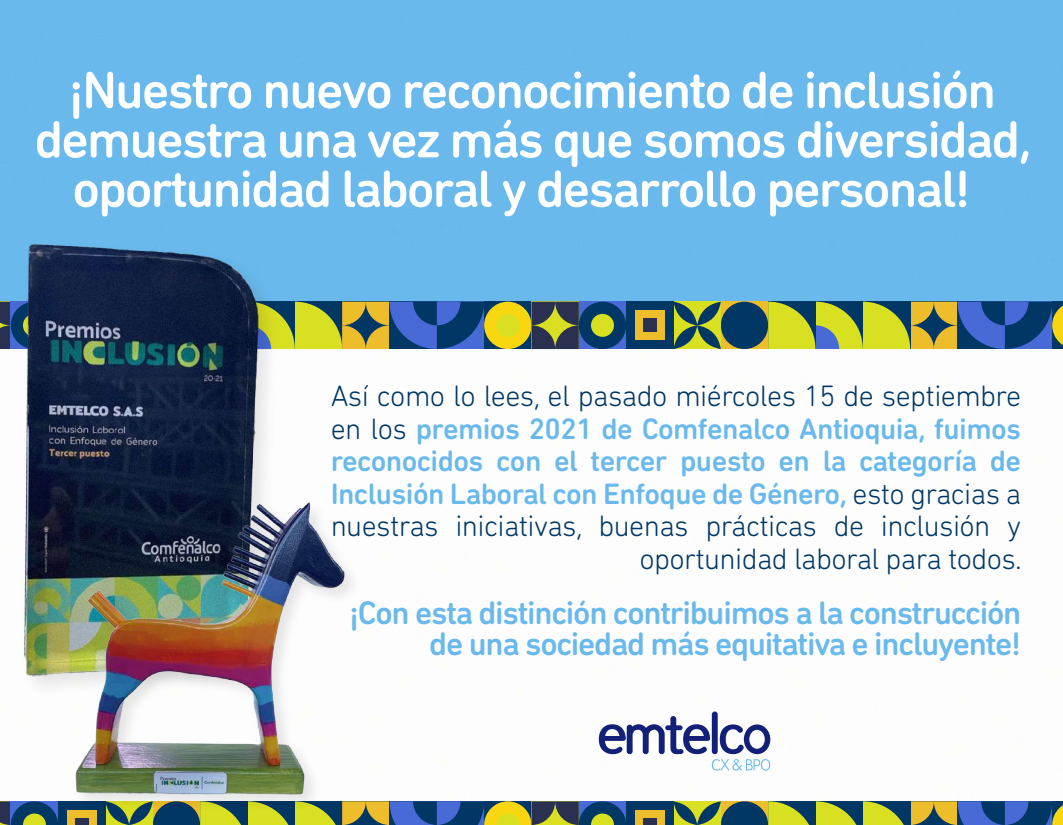
<style>
.page{position:relative;width:1063px;height:825px;background:#fff}
.page>*{position:absolute;margin:0;border:0;box-sizing:border-box;transform-origin:0 0}
.t1{font:500 52.88px/49.4px "DIN Next Rounded LT Pro";letter-spacing:-.04em;color:#fff;text-align:center}
.t2{font:500 33.12px/30.9px "DIN Next Rounded LT Pro";letter-spacing:-.04em;color:#6ab9ec;text-align:right}
.t3{font:300 30px/32.5px "DIN Next Rounded LT Pro";letter-spacing:-.02em;color:#013765;text-align:right}
.s1{font-weight:500;color:#6ab9ec}
</style>
<div class="page">
<div style="left:0;top:0;width:1062px;height:350px;background:#69b9ec"></div>
<div style="left:484px;top:301px;width:47px;height:48px;background:#013765"></div>
<div style="left:484px;top:301px;width:47px;height:48px;background:#f9d710;border-radius:50%"></div>
<div style="left:496px;top:314px;width:23px;height:22px;background:#d9e021;border-radius:50%"></div>
<svg style="left:0;top:301px;width:11px;height:48px"></svg>
<svg style="left:11px;top:301px;width:47px;height:48px"></svg>
<svg style="left:287px;top:301px;width:197px;height:48px;background:#687d68"></svg>
<svg style="left:531px;top:301px;width:48px;height:48px;background:#535a43"></svg>
<div style="left:721px;top:301px;width:47px;height:48px;background:#eebd2c"></div>
<div style="left:721px;top:301px;width:47px;height:48px;background:#013765;border-radius:24px"></div>
<div style="left:579px;top:301px;width:47px;height:48px;background:#476ad6"></div>
<div style="left:579px;top:301px;width:47px;height:48px;background:#013765;border-radius:50%"></div>
<div style="left:591px;top:314px;width:23px;height:22px;background:#d9e021;border-radius:50%"></div>
<svg style="left:673px;top:301px;width:48px;height:48px;background:#718f41"></svg>
<div style="left:626px;top:301px;width:47px;height:48px;background:#013765"></div>
<div style="left:635px;top:310px;width:29px;height:30px;background:#eebd2c"></div>
<div style="left:643px;top:318px;width:13px;height:14px;background:#2a304f"></div>
<svg style="left:768px;top:301px;width:294px;height:48px;background:#788d5b"></svg>
<img style="left:13px;top:233px;width:274px;height:454px">
<img style="left:23px;top:243px;width:235px;height:432px">
<svg style="left:0;top:801px;width:58px;height:23px"></svg>
<div style="left:58px;top:800px;width:47px;height:24px;background:#013765"></div>
<div style="left:67px;top:809px;width:29px;height:15px;background:#eebd2c"></div>
<div style="left:75px;top:818px;width:13px;height:6px;background:#2a304f"></div>
<svg style="left:105px;top:801px;width:521px;height:24px;background:#647a5a"></svg>
<div style="left:626px;top:800px;width:47px;height:24px;background:#013765"></div>
<div style="left:635px;top:809px;width:29px;height:15px;background:#eebd2c"></div>
<div style="left:643px;top:818px;width:13px;height:6px;background:#2a304f"></div>
<svg style="left:673px;top:801px;width:389px;height:24px;background:#657f57"></svg>
<img style="left:67px;top:494px;width:299px;height:321px">
<img style="left:75px;top:502px;width:270px;height:292px">
<svg style="left:599px;top:711px;width:171px;height:59px"></svg>
<h1 class="t1" style="left:34px;top:65px;width:998px">¡Nuestro nuevo reconocimiento de inclusión demuestra una vez más que somos diversidad, oportunidad laboral y desarrollo personal!</h1>
<p class="t3" style="left:331px;top:379px;width:692px">Así como lo lees, el pasado miércoles 15 de septiembre en los <span class="s1">premios 2021 de Comfenalco Antioquia, fuimos reconocidos con el tercer puesto en la categoría de Inclusión Laboral con Enfoque de Género,</span> esto gracias a nuestras iniciativas, buenas prácticas de inclusión y oportunidad laboral para todos.</p>
<p class="t2" style="left:349px;top:596px;width:673px">¡Con esta distinción contribuimos a la construcción de una sociedad más equitativa e incluyente!</p>
</div>
